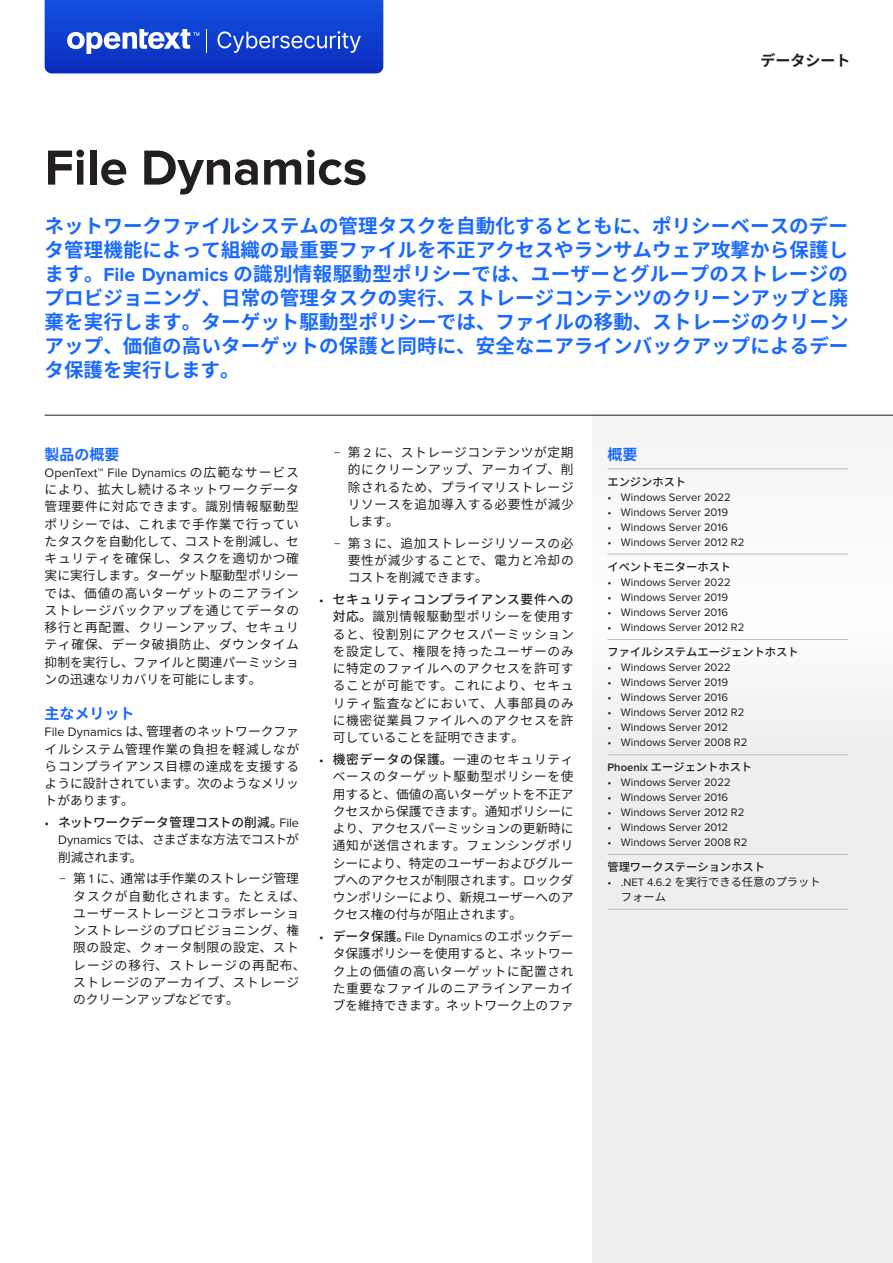
<style>
.page{position:relative;width:893px;height:1263px;background:#fff}
.page>*{position:absolute;margin:0;border:0;box-sizing:border-box;transform-origin:0 0}
.t1{font:700 51px "Proxima Nova";color:#231f20}
.t2{font:700 19.5px/24px "Source Han Sans JP";letter-spacing:.005em;color:#1a6aff;text-align:justify}
.t3{font:700 15px "Source Han Sans JP";color:#1a6aff}
.t4{font:700 15px "Source Han Sans JP";color:#231f20}
.t5{font:12.75px/17.2px "Source Han Sans JP";letter-spacing:.045em;color:#231f20;text-align:justify}
.t6{font:11.25px "Proxima Nova";color:#231f20}
.t7{font:500 11.25px "Source Han Sans JP";color:#231f20}
.t8{font:11.25px/15px "Source Han Sans JP";color:#231f20}
.s1{font-family:"Proxima Nova"}
.s2{font-weight:500}
.s3{font-family:"Proxima Nova";font-weight:600}
</style>
<div class="page">
<svg style="left:45px;top:0;width:338px;height:73px;background:#224dd3"></svg>
<svg style="left:592px;top:416px;width:301px;height:847px"></svg>
<hr style="left:45px;top:415px;width:848px;height:1px;background:#231f20">
<hr style="left:607px;top:469px;width:241px;height:1px;background:#bdbec0">
<hr style="left:607px;top:554px;width:241px;height:1px;background:#bdbec0">
<hr style="left:607px;top:639px;width:241px;height:1px;background:#bdbec0">
<hr style="left:607px;top:754px;width:241px;height:1px;background:#bdbec0">
<hr style="left:607px;top:854px;width:241px;height:1px;background:#bdbec0">
<hr style="left:607px;top:909px;width:241px;height:1px;background:#bdbec0">
<p class="t4" style="left:760px;top:52px;width:91px">データシート</p>
<h1 class="t1" style="left:45px;top:139px;width:324px">File Dynamics</h1>
<p class="t2" style="left:45px;top:214px;width:805px">ネットワークファイルシステムの管理タスクを自動化するとともに、ポリシーベースのデータ管理機能によって組織の最重要ファイルを不正アクセスやランサムウェア攻撃から保護します。<span class="s1">File Dynamics</span> の識別情報駆動型ポリシーでは、ユーザーとグループのストレージのプロビジョニング、日常の管理タスクの実行、ストレージコンテンツのクリーンアップと廃棄を実行します。ターゲット駆動型ポリシーでは、ファイルの移動、ストレージのクリーンアップ、価値の高いターゲットの保護と同時に、安全なニアラインバックアップによるデータ保護を実行します。</p>
<h2 class="t3" style="left:45px;top:446px;width:77px">製品の概要</h2>
<p class="t5" style="left:45px;top:464px;width:256px"><span class="s1">OpenText™ File Dynamics</span> の広範なサービスにより、拡大し続けるネットワークデータ管理要件に対応できます。識別情報駆動型ポリシーでは、これまで手作業で行っていたタスクを自動化して、コストを削減し、セキュリティを確保し、タスクを適切かつ確実に実行します。ターゲット駆動型ポリシーでは、価値の高いターゲットのニアラインストレージバックアップを通じてデータの移行と再配置、クリーンアップ、セキュリティ確保、データ破損防止、ダウンタイム抑制を実行し、ファイルと関連パーミッションの迅速なリカバリを可能にします。</p>
<h2 class="t3" style="left:45px;top:705px;width:92px">主なメリット</h2>
<p class="t5" style="left:45px;top:723px;width:256px"><span class="s1">File Dynamics</span> は、管理者のネットワークファイルシステム管理作業の負担を軽減しながらコンプライアンス目標の達成を支援するように設計されています。次のようなメリットがあります。</p>
<p class="t5" style="left:58px;top:814px;width:242px;text-indent:-14px"><span class="s1">•</span> <span class="s2">ネットワークデータ管理コストの削減。</span><span class="s1">File Dynamics</span> では、さまざまな方法でコストが削減されます。</p>
<p class="t5" style="left:73px;top:870px;width:234px;text-align:left;text-indent:-14px"><span class="s1">−</span> 第 <span class="s1">1</span> に、通常は手作業のストレージ管理タスクが自動化されます。たとえば、ユーザーストレージとコラボレーションストレージのプロビジョニング、権限の設定、クォータ制限の設定、ストレージの移行、ストレージの再配布、ストレージのアーカイブ、ストレージのクリーンアップなどです。</p>
<p class="t5" style="left:348px;top:444px;width:227px;text-indent:-14px"><span class="s1">−</span> 第 <span class="s1">2</span> に、ストレージコンテンツが定期的にクリーンアップ、アーカイブ、削除されるため、プライマリストレージリソースを追加導入する必要性が減少します。</p>
<p class="t5" style="left:348px;top:535px;width:227px;text-indent:-14px"><span class="s1">−</span> 第 <span class="s1">3</span> に、追加ストレージリソースの必要性が減少することで、電力と冷却のコストを削減できます。</p>
<p class="t5" style="left:333px;top:591px;width:242px;text-indent:-14px"><span class="s1">•</span> <span class="s2">セキュリティコンプライアンス要件への対応。</span>識別情報駆動型ポリシーを使用すると、役割別にアクセスパーミッションを設定して、権限を持ったユーザーのみに特定のファイルへのアクセスを許可することが可能です。これにより、セキュリティ監査などにおいて、人事部員のみに機密従業員ファイルへのアクセスを許可していることを証明できます。</p>
<p class="t5" style="left:333px;top:751px;width:242px;text-indent:-14px"><span class="s1">•</span> <span class="s2">機密データの保護。</span>一連のセキュリティベースのターゲット駆動型ポリシーを使用すると、価値の高いターゲットを不正アクセスから保護できます。通知ポリシーにより、アクセスパーミッションの更新時に通知が送信されます。フェンシングポリシーにより、特定のユーザーおよびグループへのアクセスが制限されます。ロックダウンポリシーにより、新規ユーザーへのアクセス権の付与が阻止されます。</p>
<p class="t5" style="left:333px;top:928px;width:242px;text-indent:-14px"><span class="s1">•</span> <span class="s2">データ保護。</span><span class="s1">File Dynamics</span> のエポックデータ保護ポリシーを使用すると、ネットワーク上の価値の高いターゲットに配置された重要なファイルのニアラインアーカイブを維持できます。ネットワーク上のファ</p>
<p class="t3" style="left:607px;top:446px;width:31px">概要</p>
<p class="t7" style="left:607px;top:475px;width:80px">エンジンホスト</p>
<p class="t6" style="left:607px;top:492px;width:125px">• Windows Server 2022</p>
<p class="t6" style="left:607px;top:507px;width:122px">• Windows Server 2019</p>
<p class="t6" style="left:607px;top:522px;width:122px">• Windows Server 2016</p>
<p class="t6" style="left:607px;top:537px;width:138px">• Windows Server 2012 R2</p>
<p class="t7" style="left:607px;top:560px;width:125px">イベントモニターホスト</p>
<p class="t6" style="left:607px;top:577px;width:125px">• Windows Server 2022</p>
<p class="t6" style="left:607px;top:592px;width:122px">• Windows Server 2019</p>
<p class="t6" style="left:607px;top:607px;width:122px">• Windows Server 2016</p>
<p class="t6" style="left:607px;top:622px;width:138px">• Windows Server 2012 R2</p>
<p class="t7" style="left:607px;top:646px;width:193px">ファイルシステムエージェントホスト</p>
<p class="t6" style="left:607px;top:662px;width:125px">• Windows Server 2022</p>
<p class="t6" style="left:607px;top:677px;width:122px">• Windows Server 2019</p>
<p class="t6" style="left:607px;top:692px;width:122px">• Windows Server 2016</p>
<p class="t6" style="left:607px;top:707px;width:138px">• Windows Server 2012 R2</p>
<p class="t6" style="left:607px;top:722px;width:122px">• Windows Server 2012</p>
<p class="t6" style="left:607px;top:737px;width:141px">• Windows Server 2008 R2</p>
<p class="t7" style="left:607px;top:760px;width:146px"><span class="s3">Phoenix</span> エージェントホスト</p>
<p class="t6" style="left:607px;top:777px;width:125px">• Windows Server 2022</p>
<p class="t6" style="left:607px;top:792px;width:122px">• Windows Server 2016</p>
<p class="t6" style="left:607px;top:807px;width:138px">• Windows Server 2012 R2</p>
<p class="t6" style="left:607px;top:822px;width:122px">• Windows Server 2012</p>
<p class="t6" style="left:607px;top:837px;width:141px">• Windows Server 2008 R2</p>
<p class="t7" style="left:607px;top:861px;width:159px">管理ワークステーションホスト</p>
<p class="t8" style="left:621px;top:875px;width:201px;text-indent:-14px"><span class="s1">• .NET 4.6.2</span> を実行できる任意のプラットフォーム</p>
</div>
